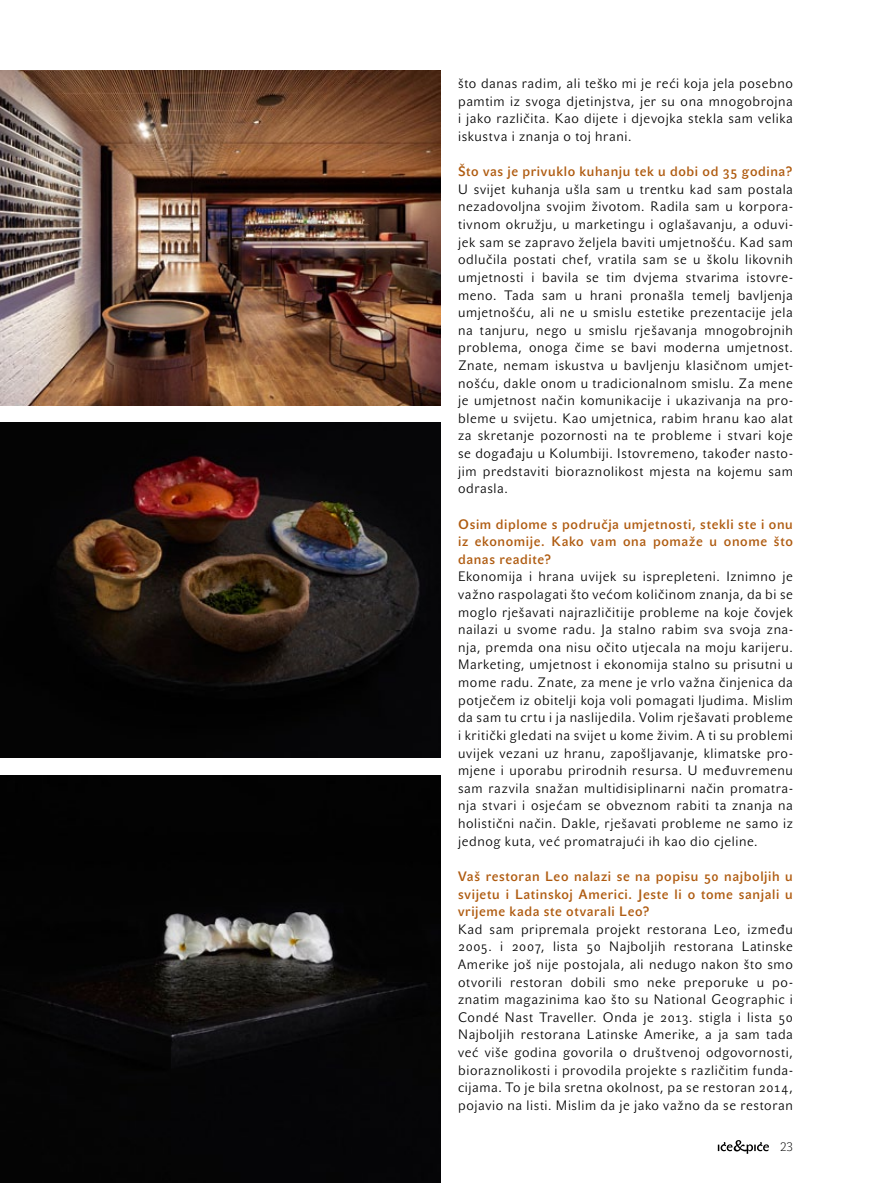
<style>
.page{position:relative;width:881px;height:1183px;background:#fff}
.page>*{position:absolute;margin:0;border:0;box-sizing:border-box;transform-origin:0 0}
.t1{font:13.5px/17.5px "John Sans Lite Pro";letter-spacing:.05em;color:#000;text-align:justify}
.t2{font:700 13.5px/17.5px "John Sans Lite Pro";letter-spacing:.05em;color:#af5b10;text-align:justify}
.t3{font:12px "John Sans White Pro";color:#000}
</style>
<div class="page">
<img style="left:0;top:70px;width:440px;height:335px">
<img style="left:0;top:775px;width:440px;height:407px">
<img style="left:0;top:422px;width:440px;height:335px">
<svg style="left:717px;top:1140px;width:51px;height:13px"></svg>
<p class="t1" style="left:458px;top:75px;width:336px">što danas radim, ali teško mi je reći koja jela posebno pamtim iz svoga djetinjstva, jer su ona mnogobrojna i jako različita. Kao dijete i djevojka stekla sam velika iskustva i znanja o toj hrani.</p>
<p class="t2" style="left:458px;top:163px;width:335px">Što vas je privuklo kuhanju tek u dobi od 35 godina?</p>
<p class="t1" style="left:458px;top:180px;width:336px">U svijet kuhanja ušla sam u trentku kad sam postala nezadovoljna svojim životom. Radila sam u korpora&shy;tivnom okružju, u marketingu i oglašavanju, a oduvi&shy;jek sam se zapravo željela baviti umjetnošću. Kad sam odlučila postati chef, vratila sam se u školu likovnih umjetnosti i bavila se tim dvjema stvarima istovre&shy;meno. Tada sam u hrani pronašla temelj bavljenja umjetnošću, ali ne u smislu estetike prezentacije jela na tanjuru, nego u smislu rješavanja mnogobrojnih problema, onoga čime se bavi moderna umjetnost.<br>Znate, nemam iskustva u bavljenju klasičnom umjet&shy;nošću, dakle onom u tradicionalnom smislu. Za mene je umjetnost način komunikacije i ukazivanja na pro&shy;bleme u svijetu. Kao umjetnica, rabim hranu kao alat za skretanje pozornosti na te probleme i stvari koje se događaju u Kolumbiji. Istovremeno, također nasto&shy;jim predstaviti bioraznolikost mjesta na kojemu sam odrasla.</p>
<p class="t2" style="left:458px;top:515px;width:336px">Osim diplome s područja umjetnosti, stekli ste i onu iz ekonomije. Kako vam ona pomaže u onome što danas readite?</p>
<p class="t1" style="left:458px;top:568px;width:336px">Ekonomija i hrana uvijek su isprepleteni. Iznimno je važno raspolagati što većom količinom znanja, da bi se moglo rješavati najrazličitije probleme na koje čovjek nailazi u svome radu. Ja stalno rabim sva svoja zna&shy;nja, premda ona nisu očito utjecala na moju karijeru.<br>Marketing, umjetnost i ekonomija stalno su prisutni u mome radu. Znate, za mene je vrlo važna činjenica da potječem iz obitelji koja voli pomagati ljudima. Mislim da sam tu crtu i ja naslijedila. Volim rješavati probleme i kritički gledati na svijet u kome živim. A ti su problemi uvijek vezani uz hranu, zapošljavanje, klimatske pro&shy;mjene i uporabu prirodnih resursa. U međuvremenu sam razvila snažan multidisiplinarni način promatra&shy;nja stvari i osjećam se obveznom rabiti ta znanja na holistični način. Dakle, rješavati probleme ne samo iz jednog kuta, već promatrajući ih kao dio cjeline.</p>
<p class="t2" style="left:458px;top:867px;width:336px">Vaš restoran Leo nalazi se na popisu 50 najboljih u svijetu i Latinskoj Americi. Jeste li o tome sanjali u vrijeme kada ste otvarali Leo?</p>
<p class="t1" style="left:458px;top:920px;width:336px">Kad sam pripremala projekt restorana Leo, između 2005. i 2007, lista 50 Najboljih restorana Latinske Amerike još nije postojala, ali nedugo nakon što smo otvorili restoran dobili smo neke preporuke u po&shy;znatim magazinima kao što su National Geographic i Condé Nast Traveller. Onda je 2013. stigla i lista 50<br>Najboljih restorana Latinske Amerike, a ja sam tada već više godina govorila o društvenoj odgovornosti, bioraznolikosti i provodila projekte s različitim funda&shy;cijama. To je bila sretna okolnost, pa se restoran 2014, pojavio na listi. Mislim da je jako važno da se restoran</p>
<p class="t3" style="left:779px;top:1139px;width:14px">23</p>
</div>
